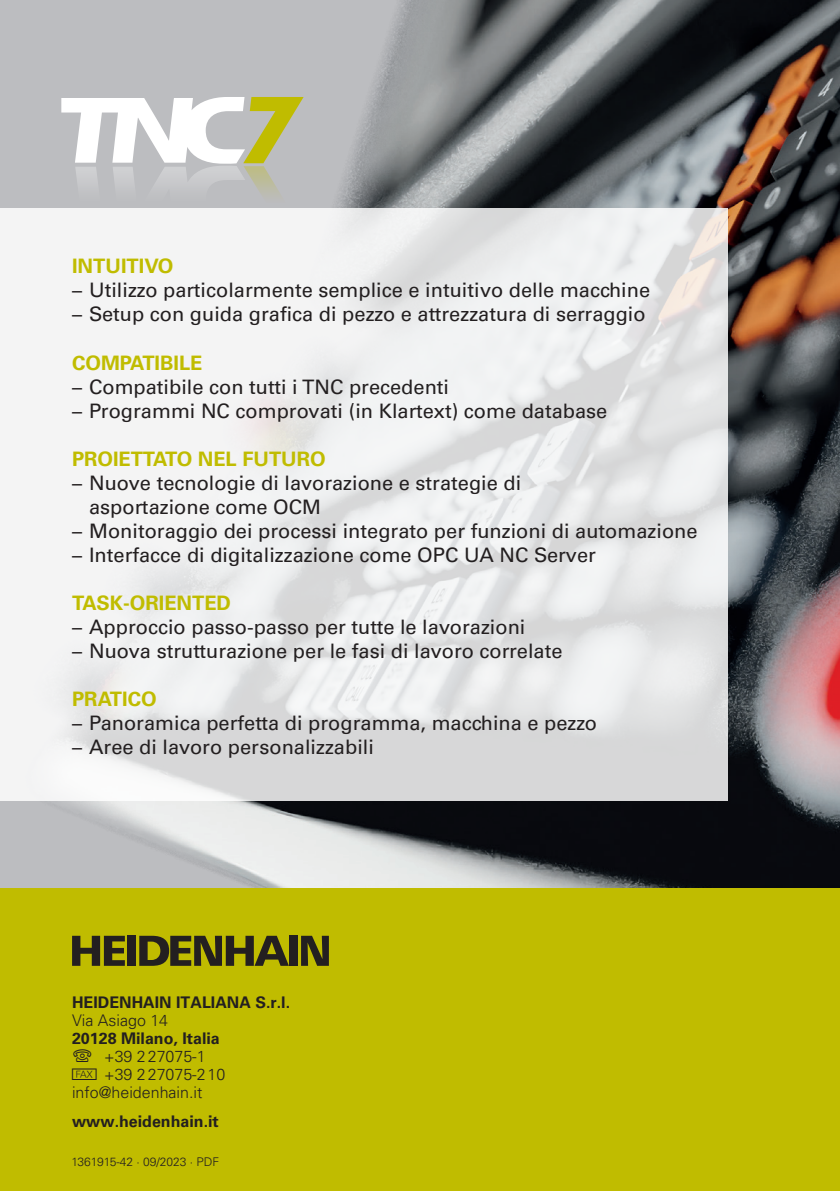
<style>
.page{position:relative;width:840px;height:1191px;background:#fff}
.page>*{position:absolute;margin:0;border:0;box-sizing:border-box;transform-origin:0 0}
.t1{font:20px/24px "Univers LT Pro 55 Roman";color:#231f20}
.t2{font:700 20px "Univers LT Pro 65";color:#c0bc00}
.t3{font:700 16px "Univers";color:#231f20}
.t4{font:300 16px "Univers";color:#231f20}
.t5{font:300 12px "Univers LT Pro 45";color:#231f20}
</style>
<div class="page">
<img style="left:0;top:0;width:839px;height:888px">
<svg style="left:0;top:208px;width:727px;height:593px;fill:#eff0f1"></svg>
<div style="left:0;top:888px;width:839px;height:303px;background:#c0bc00"></div>
<svg style="left:61px;top:97px;width:243px;height:135px"></svg>
<svg style="left:72px;top:935px;width:53px;height:30px"></svg>
<div style="left:127px;top:935px;width:8px;height:30px;background:#231f20"></div>
<svg style="left:139px;top:935px;width:150px;height:30px"></svg>
<div style="left:289px;top:935px;width:8px;height:30px;background:#231f20"></div>
<svg style="left:301px;top:935px;width:28px;height:30px"></svg>
<p class="t2" style="left:72px;top:252px;width:103px">INTUITIVO</p>
<p class="t1" style="left:72px;top:277px;width:579px">– Utilizzo particolarmente semplice e intuitivo delle macchine</p>
<p class="t1" style="left:72px;top:301px;width:575px">– Setup con guida grafica di pezzo e attrezzatura di serraggio</p>
<p class="t2" style="left:72px;top:348px;width:132px">COMPATIBILE</p>
<p class="t1" style="left:72px;top:373px;width:378px">– Compatibile con tutti i TNC precedenti</p>
<p class="t1" style="left:72px;top:397px;width:536px">– Programmi NC comprovati (in Klartext) come database</p>
<p class="t2" style="left:72px;top:444px;width:255px">PROIETTATO NEL FUTURO</p>
<p class="t1" style="left:89px;top:469px;width:433px;text-indent:-17px">– Nuove tecnologie di lavorazione e strategie di asportazione come OCM</p>
<p class="t1" style="left:72px;top:517px;width:626px">– Monitoraggio dei processi integrato per funzioni di automazione</p>
<p class="t1" style="left:72px;top:541px;width:525px">– Interfacce di digitalizzazione come OPC UA NC Server</p>
<p class="t2" style="left:72px;top:588px;width:160px">TASK-ORIENTED</p>
<p class="t1" style="left:72px;top:613px;width:454px">– Approccio passo-passo per tutte le lavorazioni</p>
<p class="t1" style="left:72px;top:637px;width:491px">– Nuova strutturazione per le fasi di lavoro correlate</p>
<p class="t2" style="left:72px;top:684px;width:86px">PRATICO</p>
<p class="t1" style="left:72px;top:709px;width:526px">– Panoramica perfetta di programma, macchina e pezzo</p>
<p class="t1" style="left:72px;top:733px;width:303px">– Aree di lavoro personalizzabili</p>
<p class="t3" style="left:72px;top:993px;width:219px">HEIDENHAIN ITALIANA S.r.l.</p>
<p class="t4" style="left:72px;top:1010px;width:98px">Via Asiago 14</p>
<p class="t3" style="left:72px;top:1029px;width:149px">20128 Milano, Italia</p>
<p class="t4" style="left:104px;top:1046px;width:103px">+39 227075-1</p>
<p class="t4" style="left:104px;top:1064px;width:123px">+39 227075-210</p>
<p class="t4" style="left:72px;top:1082px;width:132px">info@heidenhain.it</p>
<p class="t3" style="left:72px;top:1112px;width:148px">www.heidenhain.it</p>
<p class="t5" style="left:71px;top:1153px;width:149px">1361915-42 · 09/2023 · PDF</p>
</div>
